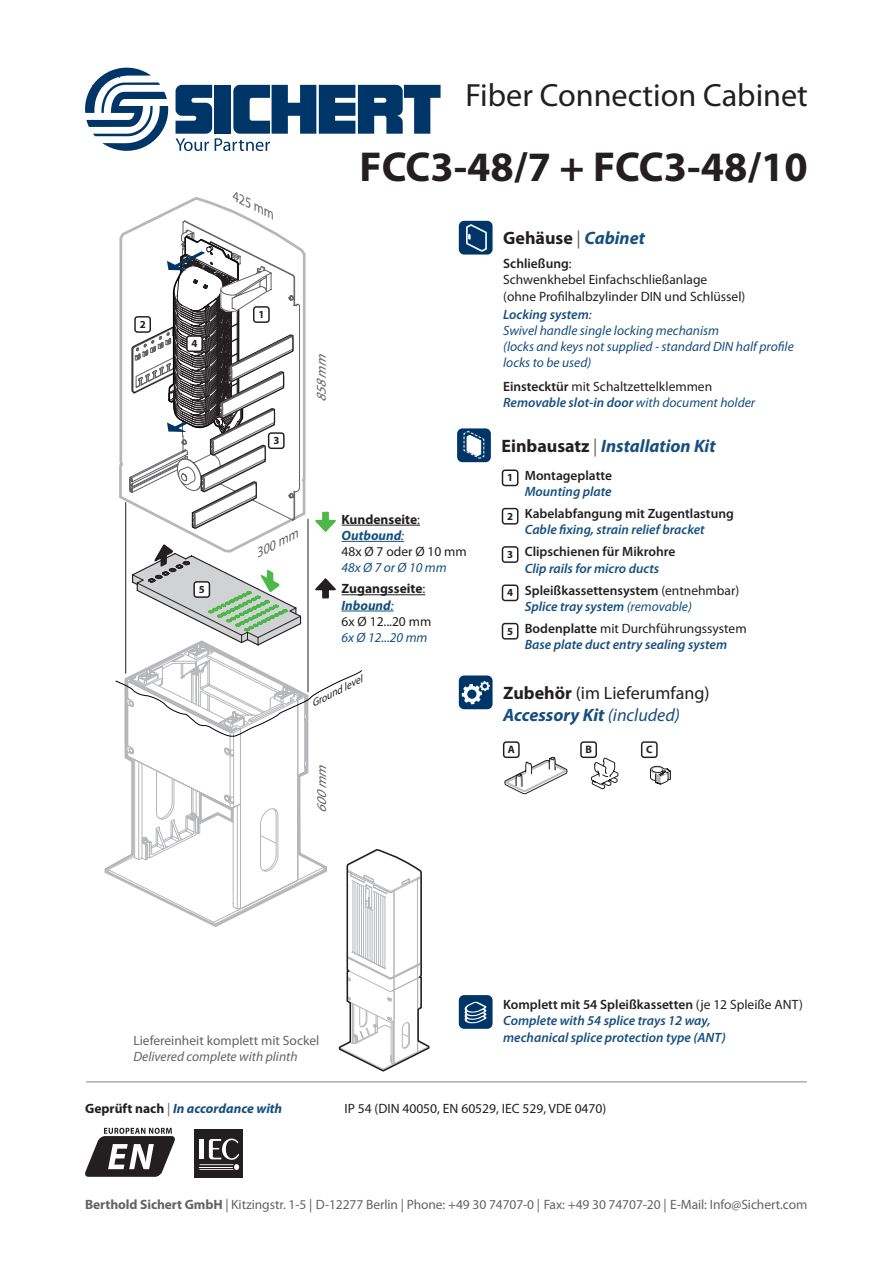
<style>
.page{position:relative;width:893px;height:1263px;background:#fff}
.page>*{position:absolute;margin:0;border:0;box-sizing:border-box;transform-origin:0 0}
.t1{font:700 42px "Myriad Pro";color:#231f20}
.t2{font:32.25px "Myriad Pro";color:#231f20}
.t3{font:18px/21.6px "Myriad Pro";color:#231f20}
.t4{font:italic 700 18px "Myriad Pro";color:#164f7e}
.t5{font:700 18px "Myriad Pro";color:#231f20}
.t6{font:13.5px/16.2px "Myriad Pro";color:#231f20}
.t7{font:italic 600 13.5px/16.2px "Myriad Pro";color:#164f7e}
.t8{font:italic 13.5px/16.2px "Myriad Pro";color:#164f7e}
.t9{font:13.5px "Myriad Pro";letter-spacing:-.005em;color:#636366}
.t10{font:600 13.5px/16.2px "Myriad Pro";color:#231f20;text-align:right}
.t11{font:italic 700 13.5px "Myriad Pro";color:#164f7e}
.t12{font:italic 13.5px "Myriad Pro";color:#636366}
.t13{font:italic 13.5px "Myriad Pro";color:#636366}
.t14{font:700 10.8px "Myriad Pro";color:#231f20}
.t15{font:italic 10.5px "Myriad Pro";color:#231f20}
.s1{font-weight:700}
.s2{font-weight:700;font-style:italic;color:#164f7e}
.s3{font-style:italic;color:#164f7e}
.s4{font-weight:700;font-style:normal;color:#231f20}
.s5{font-style:normal;color:#231f20}
.s6{font-weight:400;color:#636366}
.s7{font-weight:600}
.s8{font-weight:600;font-style:italic;color:#164f7e}
.s9{font-weight:400;font-style:normal;color:#636366}
.s10{font-weight:400}
.s11{font-weight:400;font-style:italic;color:#164f7e}
.s12{font-weight:400;font-style:normal;color:#231f20}
</style>
<div class="page">
<div style="left:459px;top:995px;width:34px;height:34px;background:#003667;border-radius:5px"></div>
<div style="left:459px;top:221px;width:34px;height:34px;background:#003667;border-radius:5px"></div>
<svg style="left:466px;top:224px;width:21px;height:28px"></svg>
<svg style="left:85px;top:68px;width:83px;height:83px"></svg>
<svg style="left:176px;top:85px;width:265px;height:66px"></svg>
<div style="left:459px;top:675px;width:34px;height:34px;background:#003667;border-radius:5px"></div>
<svg style="left:462px;top:681px;width:28px;height:24px"></svg>
<svg style="left:459px;top:1001px;width:28px;height:25px"></svg>
<hr style="left:86px;top:1081px;width:721px;height:1px;background:#808285">
<svg style="left:85px;top:1128px;width:90px;height:49px"></svg>
<div style="left:192px;top:1126px;width:53px;height:54px;background:linear-gradient(to right,#fff,#fff)"></div>
<div style="left:194px;top:1129px;width:49px;height:48px;background:#231f20"></div>
<svg style="left:200px;top:1138px;width:39px;height:32px"></svg>
<svg style="left:650px;top:765px;width:21px;height:20px"></svg>
<svg style="left:504px;top:757px;width:64px;height:37px"></svg>
<svg style="left:591px;top:757px;width:28px;height:32px"></svg>
<svg style="left:149px;top:197px;width:104px;height:23px"></svg>
<svg style="left:115px;top:220px;width:315px;height:852px"></svg>
<div style="left:194px;top:582px;width:15px;height:15px;background:#fff;border-radius:3px"></div>
<div style="left:193px;top:581px;width:17px;height:17px;border:1px solid #231f20;border-radius:3px"></div>
<div style="left:457px;top:428px;width:34px;height:34px;background:#003667;border-radius:5px"></div>
<svg style="left:463px;top:431px;width:22px;height:28px"></svg>
<div style="left:502px;top:469px;width:16px;height:17px;border:1px solid #231f20;border-radius:3px"></div>
<div style="left:502px;top:508px;width:16px;height:17px;border:1px solid #231f20;border-radius:3px"></div>
<div style="left:502px;top:546px;width:16px;height:17px;border:1px solid #231f20;border-radius:3px"></div>
<div style="left:502px;top:584px;width:16px;height:17px;border:1px solid #231f20;border-radius:3px"></div>
<div style="left:502px;top:623px;width:16px;height:16px;border:1px solid #231f20;border-radius:3px"></div>
<div style="left:503px;top:741px;width:17px;height:17px;border:1px solid #231f20;border-radius:3px"></div>
<div style="left:580px;top:741px;width:17px;height:17px;border:1px solid #231f20;border-radius:3px"></div>
<div style="left:641px;top:741px;width:17px;height:17px;border:1px solid #231f20;border-radius:3px"></div>
<h2 class="t2" style="left:465px;top:75px;width:344px">Fiber Connection Cabinet</h2>
<p class="t14" style="left:140px;top:317px;width:7px">2</p>
<p class="t14" style="left:192px;top:336px;width:7px">4</p>
<p class="t14" style="left:199px;top:582px;width:7px">5</p>
<p class="t13" style="left:239px;top:188px;width:48px;rotate:27deg">425 mm</p>
<p class="t14" style="left:258px;top:307px;width:7px">1</p>
<p class="t14" style="left:273px;top:433px;width:7px">3</p>
<p class="t13" style="left:252px;top:546px;width:48px;rotate:-27deg">300 mm</p>
<h1 class="t1" style="left:360px;top:140px;width:450px">FCC3-48/7 + FCC3-48/10</h1>
<p class="t13" style="left:313px;top:402px;width:56px;rotate:-90deg">858mm</p>
<p class="t6" style="left:342px;top:511px;width:127px"><span class="s1">Kundenseite</span>:<br><span class="s2">Outbound</span><span class="s3">:<br></span>48x Ø 7 oder Ø 10 mm</p>
<p class="t8" style="left:342px;top:557px;width:107px;line-height:21px">48x Ø 7 or Ø 10 mm<br><span class="s4">Zugangsseite</span><span class="s5">:</span></p>
<p class="t6" style="left:342px;top:597px;width:91px"><span class="s2">Inbound</span><span class="s3">:<br></span>6x Ø 12...20 mm</p>
<p class="t8" style="left:342px;top:629px;width:87px">6x Ø 12...20 mm</p>
<h3 class="t5" style="left:503px;top:226px;width:143px">Gehäuse <span class="s6">|</span> <span class="s3">Cabinet</span></h3>
<p class="t6" style="left:503px;top:255px;width:244px"><span class="s7">Schließung</span>:<br>Schwenkhebel Einfachschließanlage<br>(ohne Profilhalbzylinder DIN und Schlüssel)</p>
<p class="t8" style="left:503px;top:306px;width:292px"><span class="s7">Locking system</span>:<br>Swivel handle single locking mechanism<br>(locks and keys not supplied - standard DIN half profile locks to be used)</p>
<p class="t6" style="left:503px;top:378px;width:253px"><span class="s7">Einstecktür</span> mit Schaltzettelklemmen<br><span class="s8">Removable slot-in door</span> <span class="s3">with document holder</span></p>
<h3 class="t4" style="left:501px;top:435px;width:216px"><span class="s5">Einbausatz</span> <span class="s9">|</span> Installation Kit</h3>
<p class="t10" style="left:507px;top:467px;width:106px"><sub>1</sub> Montageplatte<br><span class="s3">Mounting plate</span></p>
<p class="t7" style="left:525px;top:505px;width:211px;text-indent:-18px"><sub>2</sub> <span class="s5">Kabelabfangung mit Zugentlastung<br></span>Cable fixing, strain relief bracket</p>
<p class="t10" style="left:507px;top:543px;width:170px;text-align:center"><sub>3</sub> Clipschienen für Mikrohre<br><span class="s3">Clip rails for micro ducts</span></p>
<p class="t10" style="left:525px;top:582px;width:216px;text-align:left;text-indent:-18px"><sub>4</sub> Spleißkassettensystem <span class="s10">(entnehmbar)<br></span><span class="s3">Splice tray system</span> <span class="s11">(removable)</span></p>
<p class="t7" style="left:507px;top:620px;width:241px;text-align:center"><sub>5</sub> <span class="s5">Bodenplatte</span> <span class="s12">mit Durchführungssystem<br></span>Base plate duct entry sealing system</p>
<p class="t15" style="left:309px;top:698px;width:58px;rotate:-27deg">Ground level</p>
<p class="t13" style="left:313px;top:813px;width:56px;rotate:-90deg">600mm</p>
<h3 class="t3" style="left:503px;top:682px;width:208px"><span class="s1">Zubehör</span> (im Lieferumfang)<br><span class="s2">Accessory Kit</span> <span class="s3">(included)</span></h3>
<p class="t14" style="left:508px;top:742px;width:9px">A</p>
<p class="t14" style="left:585px;top:742px;width:8px">B</p>
<p class="t14" style="left:646px;top:742px;width:8px">C</p>
<p class="t7" style="left:503px;top:996px;width:301px"><span class="s5">Komplett mit 54 Spleißkassetten</span> <span class="s12">(je 12 Spleiße ANT)<br></span>Complete with 54 splice trays 12 way,</p>
<p class="t9" style="left:133px;top:1032px;width:187px">Liefereinheit komplett mit Sockel</p>
<p class="t7" style="left:503px;top:1029px;width:224px">mechanical splice protection type (ANT)</p>
<p class="t12" style="left:133px;top:1048px;width:166px">Delivered complete with plinth</p>
<p class="t11" style="left:85px;top:1100px;width:199px"><span class="s5">Geprüft nach</span> <span class="s9">|</span> In accordance with</p>
<p class="t6" style="left:344px;top:1100px;width:263px">IP 54 (DIN 40050, EN 60529, IEC 529, VDE 0470)</p>
<p class="t9" style="left:85px;top:1196px;width:724px"><span class="s1">Berthold Sichert GmbH</span> | Kitzingstr. 1-5 | D-12277 Berlin | Phone: +49 30 74707-0 | Fax: +49 30 74707-20 | E-Mail: Info@Sichert.com</p>
</div>
